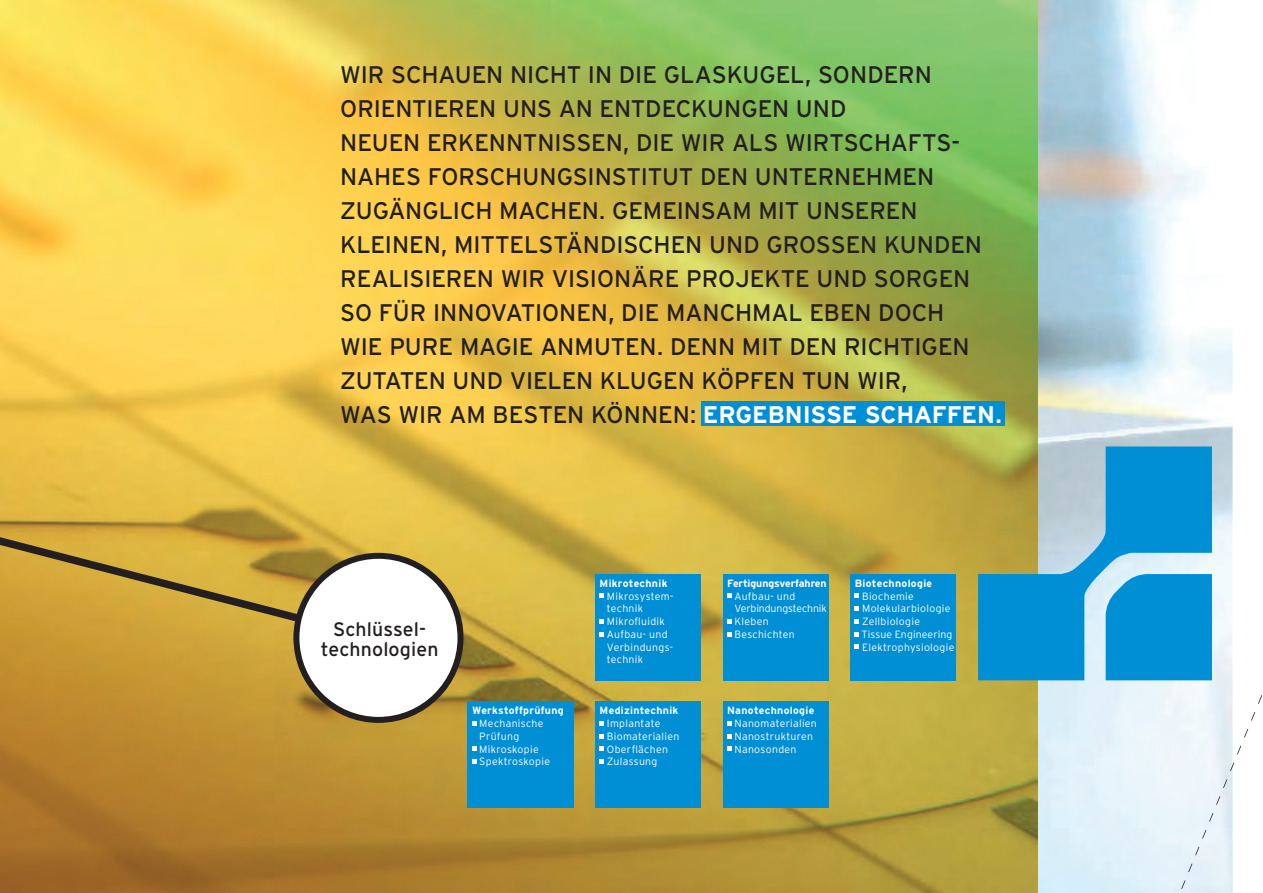
<style>
.page{position:relative;width:1263px;height:893px;background:#fff}
.page>*{position:absolute;margin:0;border:0;box-sizing:border-box;transform-origin:0 0}
.t1{font:24px/34px "Interstate SCW";letter-spacing:-.005em;color:#231f20}
.t2{font:19.5px/19.5px "Interstate SCW";letter-spacing:.005em;color:#231f20;text-align:center}
.t3{font:300 10.5px/12.8px "Interstate SCW";letter-spacing:.03em;color:#fff}
.t4{font:700 10.5px "Interstate SCW";letter-spacing:.03em;color:#fff}
.t5{font:700 10.5px "Interstate SCW";letter-spacing:-.01em;color:#fff}
.s1{font-weight:700;color:#fff}
</style>
<div class="page">
<img style="left:0;top:0;width:1106px;height:893px">
<div style="left:595px;top:574px;width:106px;height:106px;background:#008fd5"></div>
<div style="left:595px;top:702px;width:106px;height:106px;background:#008fd5"></div>
<div style="left:723px;top:702px;width:106px;height:106px;background:#008fd5"></div>
<div style="left:850px;top:574px;width:106px;height:106px;background:#008fd5"></div>
<div style="left:723px;top:574px;width:106px;height:106px;background:#008fd5"></div>
<div style="left:468px;top:702px;width:106px;height:106px;background:#008fd5"></div>
<svg style="left:978px;top:446px;width:128px;height:234px"></svg>
<svg style="left:0;top:454px;width:375px;height:187px"></svg>
<svg style="left:293px;top:553px;width:170px;height:170px"></svg>
<svg style="left:1106px;top:0;width:63px;height:893px"></svg>
<svg style="left:1169px;top:0;width:94px;height:893px"></svg>
<svg style="left:600px;top:721px;width:4px;height:5px"></svg>
<svg style="left:600px;top:734px;width:4px;height:4px"></svg>
<svg style="left:600px;top:747px;width:4px;height:4px"></svg>
<svg style="left:600px;top:760px;width:4px;height:4px"></svg>
<svg style="left:727px;top:721px;width:4px;height:5px"></svg>
<svg style="left:727px;top:734px;width:4px;height:4px"></svg>
<svg style="left:727px;top:747px;width:4px;height:4px"></svg>
<svg style="left:600px;top:594px;width:4px;height:4px"></svg>
<svg style="left:600px;top:619px;width:4px;height:4px"></svg>
<svg style="left:600px;top:632px;width:4px;height:4px"></svg>
<svg style="left:855px;top:594px;width:4px;height:4px"></svg>
<svg style="left:855px;top:606px;width:4px;height:5px"></svg>
<svg style="left:855px;top:619px;width:4px;height:4px"></svg>
<svg style="left:855px;top:632px;width:4px;height:4px"></svg>
<svg style="left:855px;top:645px;width:4px;height:4px"></svg>
<svg style="left:727px;top:594px;width:4px;height:4px"></svg>
<svg style="left:727px;top:619px;width:4px;height:4px"></svg>
<svg style="left:727px;top:632px;width:4px;height:4px"></svg>
<svg style="left:472px;top:721px;width:4px;height:5px"></svg>
<svg style="left:472px;top:747px;width:4px;height:4px"></svg>
<svg style="left:472px;top:760px;width:4px;height:4px"></svg>
<div style="left:702px;top:401px;width:303px;height:24px;background:#008fd5"></div>
<p class="t1" style="left:340px;top:57px;width:663px">WIR SCHAUEN NICHT IN DIE GLASKUGEL, SONDERN ORIENTIEREN UNS AN ENTDECKUNGEN UND<br>NEUEN ERKENNTNISSEN, DIE WIR ALS WIRTSCHAFTS-NAHES FORSCHUNGSINSTITUT DEN UNTERNEHMEN ZUGÄNGLICH MACHEN. GEMEINSAM MIT UNSEREN KLEINEN, MITTEL STÄNDISCHEN UND GROSSEN KUNDEN REALISIEREN WIR VISIONÄRE PROJEKTE UND SORGEN SO FÜR INNOVATIONEN, DIE MANCHMAL EBEN DOCH<br>WIE PURE MAGIE ANMUTEN. DENN MIT DEN RICHTIGEN ZUTATEN UND VIELEN KLUGEN KÖPFEN TUN WIR,<br>WAS WIR AM BESTEN KÖNNEN: <span class="s1">ERGEBNISSE SCHAFFEN.</span></p>
<p class="t2" style="left:321px;top:619px;width:119px">SCHLÜSSEL-<br>TECHNOLOGIEN</p>
<p class="t4" style="left:472px;top:705px;width:93px">Werkstoffprüfung</p>
<p class="t3" style="left:479px;top:717px;width:72px">Mechanische<br>Prüfung<br>Mikroskopie<br>Spektroskopie</p>
<p class="t4" style="left:600px;top:577px;width:69px">Mikrotechnik</p>
<p class="t3" style="left:607px;top:589px;width:68px">Mikrosystem&shy;technik<br>Mikrofluidik<br>Aufbau- und<br>Verbindungs&shy;technik</p>
<p class="t4" style="left:600px;top:705px;width:80px">Medizintechnik</p>
<p class="t3" style="left:607px;top:717px;width:74px">Implantate<br>Biomaterialien<br>Oberflächen<br>Zulassung</p>
<p class="t5" style="left:727px;top:577px;width:101px">Fertigungsverfahren</p>
<p class="t3" style="left:734px;top:589px;width:94px">Aufbau- und<br>Verbindungstechnik<br>Kleben<br>Beschichten</p>
<p class="t4" style="left:727px;top:705px;width:89px">Nanotechnologie</p>
<p class="t3" style="left:734px;top:717px;width:84px">Nanomaterialien<br>Nanostrukturen<br>Nanosonden</p>
<p class="t4" style="left:855px;top:577px;width:79px">Biotechnologie</p>
<p class="t3" style="left:862px;top:589px;width:94px">Biochemie<br>Molekularbiologie<br>Zellbiologie<br>Tissue Engineering<br>Elektrophysiologie</p>
</div>
